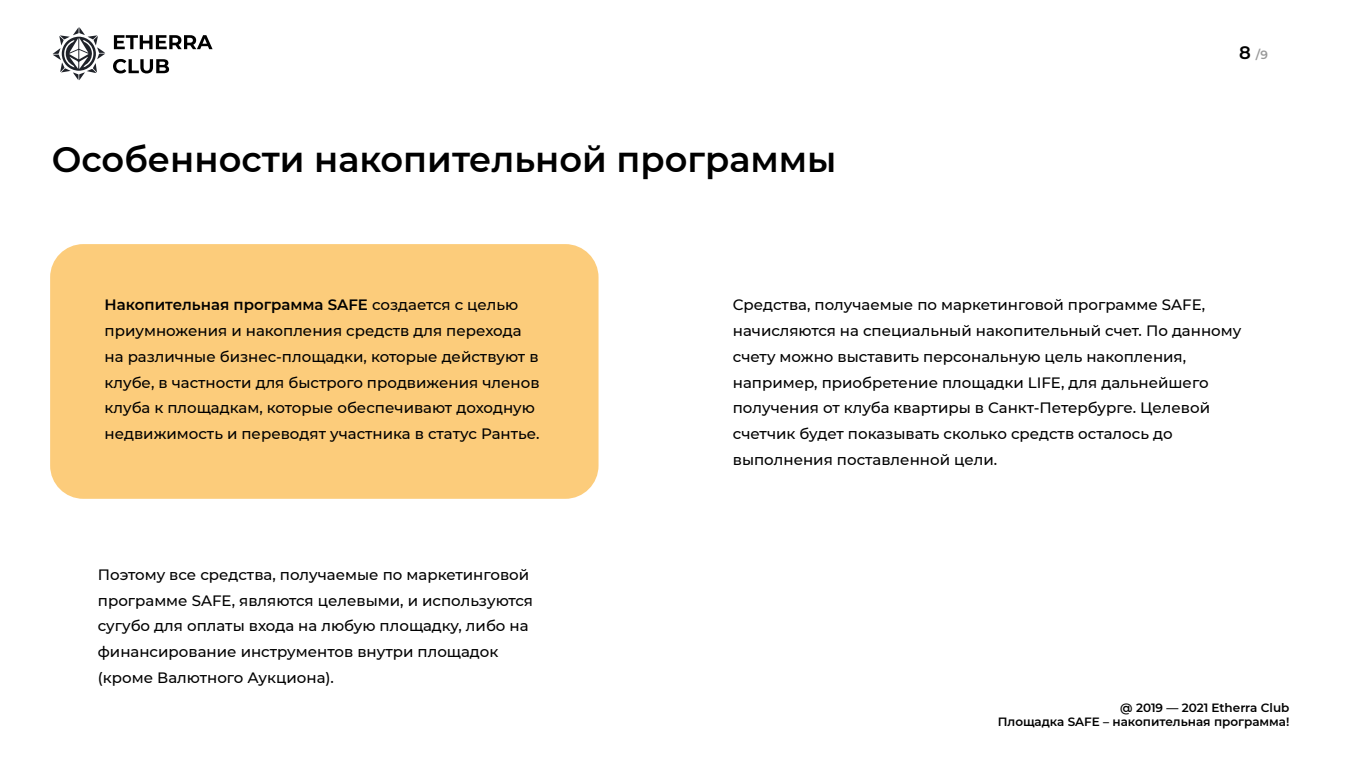
<style>
.page{position:relative;width:1361px;height:766px;background:#fff}
.page>*{position:absolute;margin:0;border:0;box-sizing:border-box;transform-origin:0 0}
.t1{font:600 35.2px "Montserrat";color:#000}
.t2{font:500 15px/25.8px "Montserrat";color:#000}
.t3{font:600 12px/14.4px "Montserrat";color:#000;text-align:right}
.t4{font:600 12px "Montserrat";color:#999}
.s1{font-size:18px;color:#000}
.s2{font-weight:600}
</style>
<div class="page">
<svg style="left:53px;top:27px;width:52px;height:53px"></svg>
<svg style="left:114px;top:35px;width:99px;height:14px"></svg>
<svg style="left:113px;top:59px;width:56px;height:14px"></svg>
<div style="left:50px;top:244px;width:548px;height:254px;background:#fccc7b;border-radius:33px"></div>
<h1 class="t1" style="left:52px;top:134px;width:786px">Особенности накопительной программы</h1>
<p class="t4" style="left:1239px;top:46px;width:30px"><span class="s1">8</span> /9</p>
<p class="t2" style="left:105px;top:291px;width:436px"><span class="s2">Накопительная программа SAFE</span> создается с целью приумножения и накопления средств для перехода на различные бизнес-площадки, которые действуют в клубе, в частности для быстрого продвижения членов клуба к площадкам, которые обеспечивают доходную недвижимость и переводят участника в статус Рантье.</p>
<p class="t2" style="left:98px;top:560px;width:437px">Поэтому все средства, получаемые по маркетинговой программе SAFE, являются целевыми, и используются сугубо для оплаты входа на любую площадку, либо на финансирование инструментов внутри площадок (кроме Валютного Аукциона).</p>
<p class="t2" style="left:733px;top:291px;width:510px">Средства, получаемые по маркетинговой программе SAFE, начисляются на специальный накопительный счет. По данному счету можно выставить персональную цель накопления, например, приобретение площадки LIFE, для дальнейшего получения от клуба квартиры в Санкт-Петербурге. Целевой счетчик будет показывать сколько средств осталось до выполнения поставленной цели.</p>
<p class="t3" style="left:997px;top:699px;width:293px">@ 2019 — 2021 Etherra Club<br>Площадка SAFE – накопительная программа!</p>
</div>
